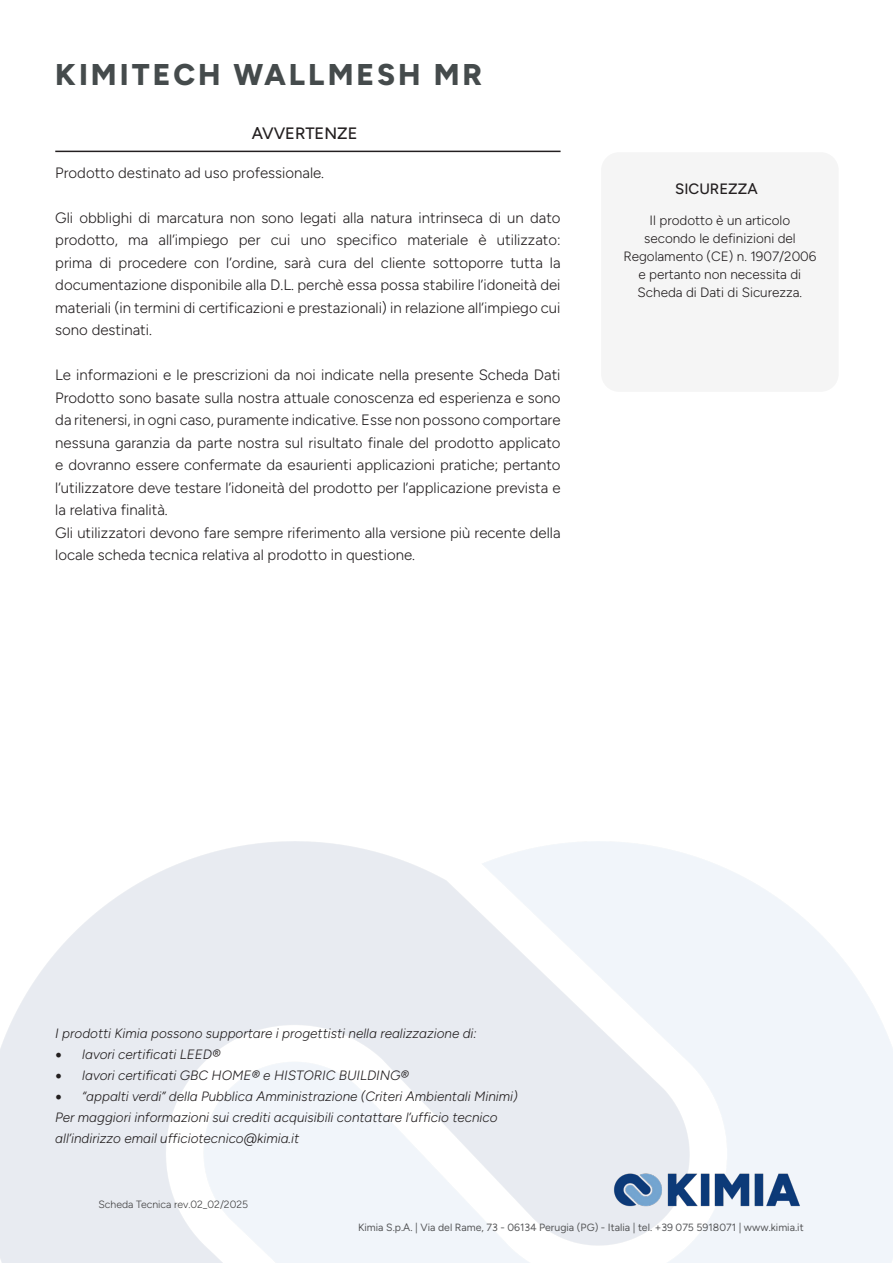
<style>
.page{position:relative;width:893px;height:1263px;background:#fff}
.page>*{position:absolute;margin:0;border:0;box-sizing:border-box;transform-origin:0 0}
.t1{font:800 30px "Figtree";letter-spacing:.1em;color:#454b4c}
.t2{font:500 16.5px "Figtree";color:#231f20}
.t3{font:300 15px/22.5px "Figtree";color:#231f20;text-align:justify}
.t4{font:500 15px "Figtree";color:#231f20}
.t5{font:italic 300 13.5px/21px "Figtree";color:#231f20}
.t6{font:300 13.5px/18px "Figtree";color:#231f20;text-align:center}
.t7{font:10.5px "Figtree";color:#57585a}
.t8{font:300 10.5px "Figtree";color:#3e3e3f}
.s1{font-family:"Minion Pro";font-weight:400;font-style:normal;font-size:18px}
</style>
<div class="page">
<img style="left:606px;top:1150px;width:202px;height:76px">
<div style="left:601px;top:152px;width:238px;height:240px;background:#f5f5f5;border-radius:18px"></div>
<hr style="left:55px;top:151px;width:506px;height:1px;background:#231f20">
<p class="t1" style="left:55px;top:56px;width:428px">KIMITECH WALLMESH MR</p>
<p class="t2" style="left:252px;top:124px;width:107px">AVVERTENZE</p>
<p class="t3" style="left:55px;top:161px;width:270px">Prodotto destinato ad uso professionale.</p>
<p class="t3" style="left:55px;top:206px;width:507px">Gli obblighi di marcatura non sono legati alla natura intrinseca di un dato prodotto, ma all’impiego per cui uno specifico materiale è utilizzato: prima di procedere con l’ordine, sarà cura del cliente sottoporre tutta la documentazione disponibile alla D.L. perchè essa possa stabilire l’idoneità dei materiali (in termini di certificazioni e prestazionali) in relazione all’impiego cui sono destinati.</p>
<p class="t3" style="left:55px;top:364px;width:507px">Le informazioni e le prescrizioni da noi indicate nella presente Scheda Dati Prodotto sono basate sulla nostra attuale conoscenza ed esperienza e sono da ritenersi, in ogni caso, puramente indicative. Esse non possono comportare nessuna garanzia da parte nostra sul risultato finale del prodotto applicato e dovranno essere confermate da esaurienti applicazioni pratiche; pertanto l’utilizzatore deve testare l’idoneità del prodotto per l’applicazione prevista e la relativa finalità.</p>
<p class="t3" style="left:55px;top:521px;width:507px">Gli utilizzatori devono fare sempre riferimento alla versione più recente della locale scheda tecnica relativa al prodotto in questione.</p>
<p class="t4" style="left:675px;top:180px;width:84px">SICUREZZA</p>
<p class="t6" style="left:623px;top:211px;width:195px">Il prodotto è un articolo secondo le definizioni del<br>Regolamento (CE) n. 1907/2006 e pertanto non necessita di<br>Scheda di Dati di Sicurezza.</p>
<p class="t5" style="left:55px;top:1023px;width:423px">I prodotti Kimia possono supportare i progettisti nella realizzazione di:</p>
<p class="t5" style="left:55px;top:1044px;width:167px"><span class="s1">•</span> lavori certificati LEED®</p>
<p class="t5" style="left:55px;top:1065px;width:355px"><span class="s1">•</span> lavori certificati GBC HOME® e HISTORIC BUILDING®</p>
<p class="t5" style="left:55px;top:1086px;width:464px"><span class="s1">•</span> “appalti verdi” della Pubblica Amministrazione (Criteri Ambientali Minimi)<br>Per maggiori informazioni sui crediti acquisibili contattare l’ufficio tecnico all’indirizzo email ufficiotecnico@kimia.it</p>
<p class="t8" style="left:98px;top:1198px;width:151px">Scheda Tecnica rev.02_02/2025</p>
<p class="t7" style="left:358px;top:1221px;width:447px">Kimia S.p.A. | Via del Rame, 73 - 06134 Perugia (PG) - Italia | tel. +39 075 5918071 | www.kimia.it</p>
</div>
